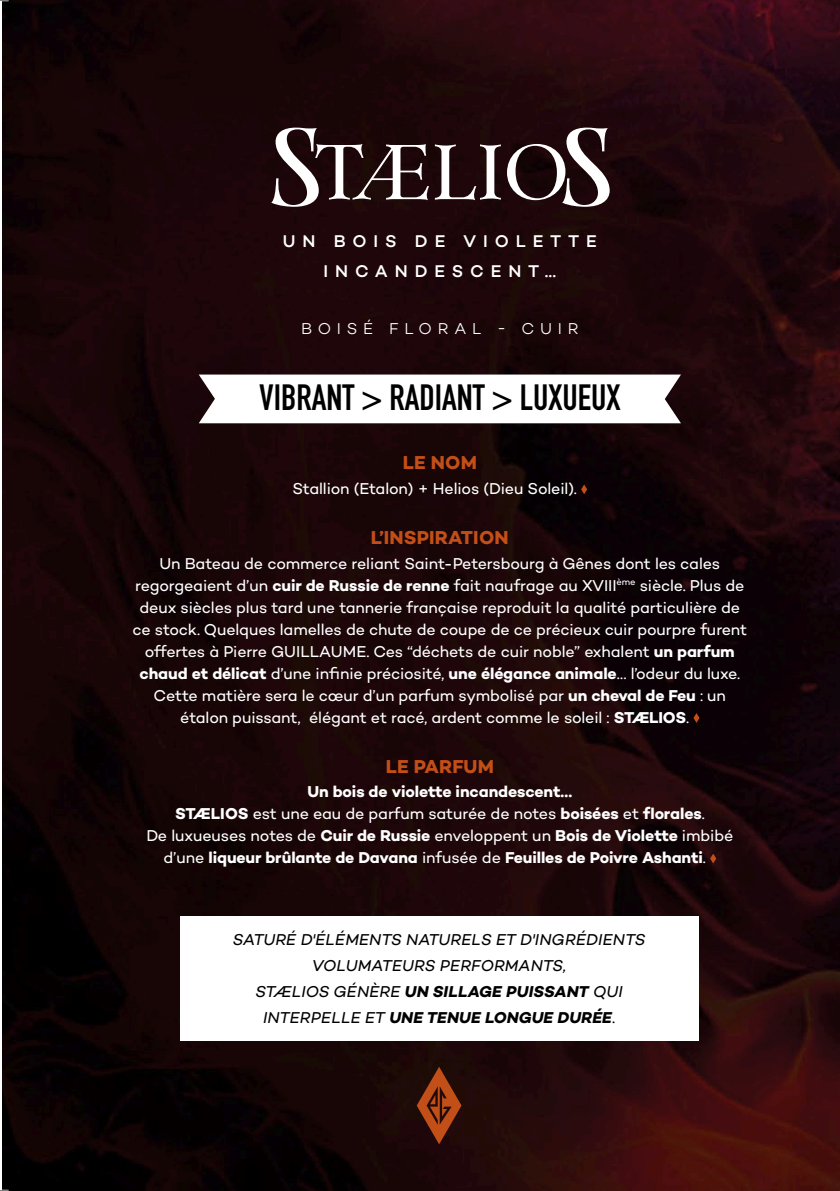
<style>
.page{position:relative;width:840px;height:1191px;background:#fff}
.page>*{position:absolute;margin:0;border:0;box-sizing:border-box;transform-origin:0 0}
.t1{font:700 36px "DIN Condensed";color:#000}
.t2{font:700 19px "Campton";letter-spacing:.01em;color:#c24f17}
.t3{font:500 17.2px/30.8px "Campton";letter-spacing:.4em;color:#fff;text-align:center}
.t4{font:16px "Campton";letter-spacing:-.01em;color:#fff}
.t5{font:italic 16px/26px "Campton";color:#000;text-align:center}
.t6{font:700 16px "Campton";letter-spacing:-.01em;color:#fff}
.t7{font:300 16px "Campton";letter-spacing:.36em;color:#fff}
.s1{font-weight:700}
.s2{font-weight:400}
.s3{font-style:normal}
</style>
<div class="page">
<img style="left:3px;top:0;width:836px;height:1191px">
<svg style="left:580px;top:484px;width:7px;height:10px"></svg>
<svg style="left:693px;top:713px;width:6px;height:10px"></svg>
<svg style="left:709px;top:853px;width:6px;height:10px"></svg>
<div style="left:180px;top:915px;width:518px;height:125px;background:#fff"></div>
<svg style="left:416px;top:1066px;width:45px;height:78px;background:#62260e"></svg>
<svg style="left:271px;top:128px;width:229px;height:79px"></svg>
<svg style="left:506px;top:128px;width:103px;height:79px"></svg>
<svg style="left:199px;top:374px;width:481px;height:49px"></svg>
<svg style="left:0;top:1189px;width:9px;height:2px"></svg>
<p class="t3" style="left:283px;top:225px;width:315px">UN BOIS DE VIOLETTE<br>INCANDESCENT…</p>
<p class="t7" style="left:301px;top:318px;width:279px">BOISÉ FLORAL - CUIR</p>
<h1 class="t1" style="left:259px;top:373px;width:363px">VIBRANT &gt; RADIANT &gt; LUXUEUX</h1>
<p class="t2" style="left:402px;top:451px;width:76px">LE NOM</p>
<p class="t4" style="left:292px;top:479px;width:286px">Stallion (Etalon) + Helios (Dieu Soleil).</p>
<p class="t2" style="left:371px;top:525px;width:139px">L’INSPIRATION</p>
<p class="t4" style="left:159px;top:553px;width:562px">Un Bateau de commerce reliant Saint-Petersbourg à Gênes dont les cales</p>
<p class="t4" style="left:135px;top:575px;width:610px">regorgeaient d’un <span class="s1">cuir de Russie de renne</span> fait naufrage au XVIII<sup>ème</sup> siècle. Plus de</p>
<p class="t4" style="left:139px;top:597px;width:601px">deux siècles plus tard une tannerie française reproduit la qualité particulière de</p>
<p class="t4" style="left:132px;top:619px;width:616px">ce stock. Quelques lamelles de chute de coupe de ce précieux cuir pourpre furent</p>
<p class="t4" style="left:145px;top:641px;width:591px">offertes à Pierre GUILLAUME. Ces “déchets de cuir noble” exhalent <span class="s1">un parfum</span></p>
<p class="t4" style="left:139px;top:663px;width:601px"><span class="s1">chaud et délicat</span> d’une infinie préciosité, <span class="s1">une élégance animale</span>… l’odeur du luxe.</p>
<p class="t4" style="left:153px;top:685px;width:573px">Cette matière sera le cœur d’un parfum symbolisé par <span class="s1">un cheval de Feu</span> : un</p>
<p class="t4" style="left:180px;top:707px;width:510px">étalon puissant, élégant et racé, ardent comme le soleil : <span class="s1">STÆLIOS</span>.</p>
<p class="t2" style="left:385px;top:754px;width:110px">LE PARFUM</p>
<p class="t6" style="left:307px;top:781px;width:266px">Un bois de violette incandescent…</p>
<p class="t4" style="left:175px;top:804px;width:531px"><span class="s1">STÆLIOS</span> est une eau de parfum saturée de notes <span class="s1">boisées</span> et <span class="s1">florales</span>.</p>
<p class="t4" style="left:146px;top:826px;width:588px">De luxueuses notes de <span class="s1">Cuir de Russie</span> enveloppent un <span class="s1">Bois de Violette</span> imbibé</p>
<p class="t6" style="left:163px;top:847px;width:543px"><span class="s2">d’une</span> liqueur brûlante de Davana <span class="s2">infusée de</span> Feuilles de Poivre Ashanti<span class="s2">.</span></p>
<p class="t5" style="left:233px;top:926px;width:414px">SATURÉ D'ÉLÉMENTS NATURELS ET D'INGRÉDIENTS VOLUMATEURS PERFORMANTS,<br>STÆLIOS GÉNÈRE <span class="s1">UN SILLAGE PUISSANT</span> QUI INTERPELLE ET <span class="s1">UNE TENUE LONGUE DURÉE</span><span class="s3">.</span></p>
</div>
